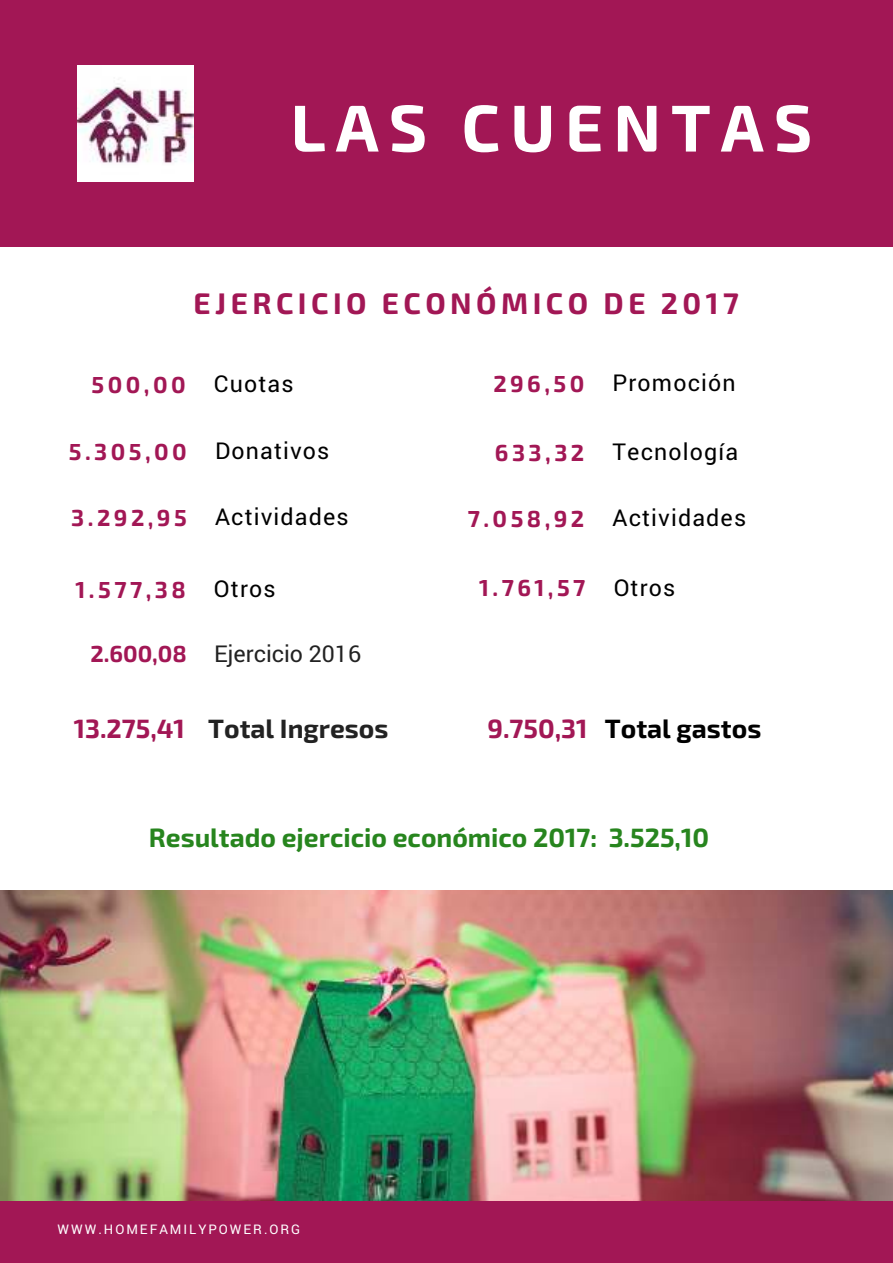
<style>
.page{position:relative;width:893px;height:1263px;background:#fff}
.page>*{position:absolute;margin:0;border:0;box-sizing:border-box;transform-origin:0 0}
.t1{font:700 66.3px "Exo 2";letter-spacing:.15em;color:#fff}
.t2{font:700 29.85px "Exo 2";letter-spacing:.15em;color:#a21755}
.t3{font:700 26.55px "Exo 2";color:#27851e}
.t4{font:700 26.55px "Exo 2";color:#222}
.t5{font:700 26.55px "Exo 2";color:#000}
.t6{font:23.25px "Roboto";letter-spacing:.05em;color:#000}
.t7{font:700 23.25px "Exo 2";letter-spacing:.15em;color:#a21755}
.t8{font:23.25px "Roboto";color:#222}
.t9{font:13.2px "Roboto";letter-spacing:.15em;color:#fff}
.s1{font-family:"Roboto";font-weight:400;color:#000}
.s2{font-family:"Exo 2";font-weight:700;color:#a21755}
.s3{color:#a21755}
</style>
<div class="page">
<div style="left:0;top:0;width:893px;height:247px;background:#a21755"></div>
<img style="left:0;top:891px;width:893px;height:310px">
<div style="left:0;top:1201px;width:893px;height:62px;background:#a21755"></div>
<img style="left:78px;top:65px;width:116px;height:116px">
<h1 class="t1" style="left:290px;top:89px;width:523px">LAS CUENTAS</h1>
<p class="t2" style="left:194px;top:286px;width:547px">EJERCICIO ECONÓMICO DE 2017</p>
<p class="t7" style="left:92px;top:371px;width:203px">500,00 <span class="s1">Cuotas</span></p>
<p class="t6" style="left:493px;top:369px;width:244px"><span class="s2">296,50</span> Promoción</p>
<p class="t6" style="left:69px;top:437px;width:262px"><span class="s2">5.305,00</span> Donativos</p>
<p class="t6" style="left:495px;top:438px;width:245px"><span class="s2">633,32</span> Tecnología</p>
<p class="t6" style="left:71px;top:503px;width:279px"><span class="s2">3.292,95</span> Actividades</p>
<p class="t6" style="left:468px;top:504px;width:280px"><span class="s2">7.058,92</span> Actividades</p>
<p class="t7" style="left:76px;top:575px;width:202px">1.577,38 <span class="s1">Otros</span></p>
<p class="t7" style="left:479px;top:574px;width:198px">1.761,57 <span class="s1">Otros</span></p>
<p class="t8" style="left:90px;top:640px;width:272px"><span class="s2">2.600,08</span> Ejercicio 2016</p>
<p class="t4" style="left:74px;top:712px;width:316px"><span class="s3">13.275,41</span> Total Ingresos</p>
<p class="t5" style="left:487px;top:712px;width:275px"><span class="s3">9.750,31</span> Total gastos</p>
<p class="t3" style="left:149px;top:822px;width:562px">Resultado ejercicio económico 2017: 3.525,10</p>
<p class="t9" style="left:57px;top:1222px;width:244px">WWW.HOMEFAMILYPOWER.ORG</p>
</div>
